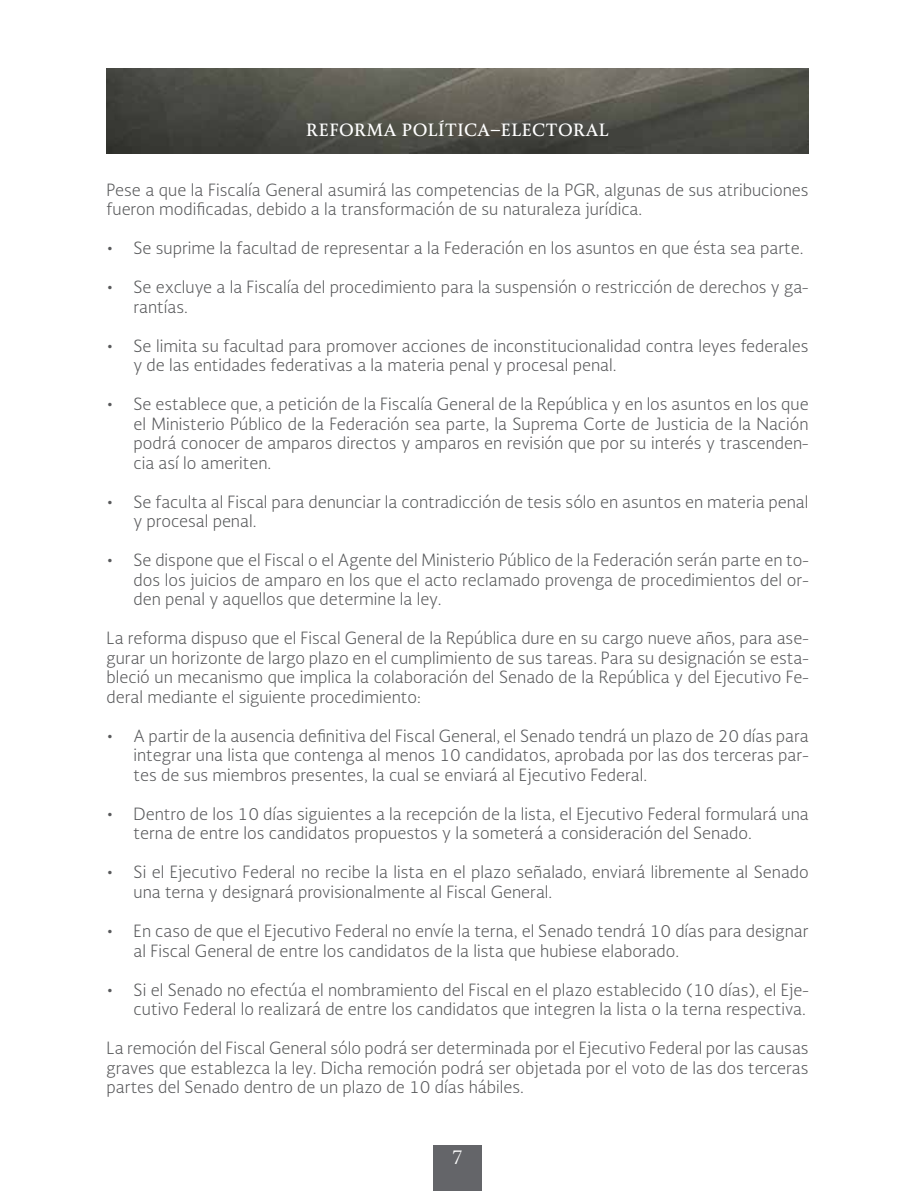
<style>
.page{position:relative;width:915px;height:1191px;background:#fff}
.page>*{position:absolute;margin:0;border:0;box-sizing:border-box;transform-origin:0 0}
.t1{font:18px "Soberana Titular";color:#fff}
.t2{font:300 16.5px/19.5px "Soberana Sans";color:#58595b}
.t3{font:700 16.5px "Soberana Titular";color:#fff}
</style>
<div class="page">
<img style="left:106px;top:68px;width:702px;height:85px">
<div style="left:433px;top:1145px;width:49px;height:46px;background:#646569"></div>
<p class="t3" style="left:306px;top:119px;width:304px">REFORMA POLÍTICA–ELECTORAL</p>
<p class="t2" style="left:106px;top:179px;width:703px">Pese a que la Fiscalía General asumirá las competencias de la PGR, algunas de sus atribuciones fueron modificadas, debido a la transformación de su naturaleza jurídica.</p>
<p class="t2" style="left:106px;top:238px;width:698px">• Se suprime la facultad de representar a la Federación en los asuntos en que ésta sea parte.</p>
<p class="t2" style="left:133px;top:277px;width:676px;text-indent:-27px">• Se excluye a la Fiscalía del procedimiento para la suspensión o restricción de derechos y ga&shy;rantías.</p>
<p class="t2" style="left:133px;top:335px;width:676px;text-indent:-27px">• Se limita su facultad para promover acciones de inconstitucionalidad contra leyes federales y de las entidades federativas a la materia penal y procesal penal.</p>
<p class="t2" style="left:133px;top:394px;width:676px;text-align:justify;text-indent:-27px">• Se establece que, a petición de la Fiscalía General de la República y en los asuntos en los que el Ministerio Público de la Federación sea parte, la Suprema Corte de Justicia de la Nación podrá conocer de amparos directos y amparos en revisión que por su interés y trascenden&shy;cia así lo ameriten.</p>
<p class="t2" style="left:133px;top:491px;width:676px;text-indent:-27px">• Se faculta al Fiscal para denunciar la contradicción de tesis sólo en asuntos en materia penal y procesal penal.</p>
<p class="t2" style="left:133px;top:550px;width:676px;text-align:justify;text-indent:-27px">• Se dispone que el Fiscal o el Agente del Ministerio Público de la Federación serán parte en to&shy;dos los juicios de amparo en los que el acto reclamado provenga de procedimientos del or&shy;den penal y aquellos que determine la ley.</p>
<p class="t2" style="left:106px;top:628px;width:703px;text-align:justify">La reforma dispuso que el Fiscal General de la República dure en su cargo nueve años, para ase&shy;gurar un horizonte de largo plazo en el cumplimiento de sus tareas. Para su designación se esta&shy;bleció un mecanismo que implica la colaboración del Senado de la República y del Ejecutivo Fe&shy;deral mediante el siguiente procedimiento:</p>
<p class="t2" style="left:133px;top:725px;width:676px;text-align:justify;text-indent:-27px">• A partir de la ausencia definitiva del Fiscal General, el Senado tendrá un plazo de 20 días para integrar una lista que contenga al menos 10 candidatos, aprobada por las dos terceras par&shy;tes de sus miembros presentes, la cual se enviará al Ejecutivo Federal.</p>
<p class="t2" style="left:133px;top:803px;width:676px;text-indent:-27px">• Dentro de los 10 días siguientes a la recepción de la lista, el Ejecutivo Federal formulará una terna de entre los candidatos propuestos y la someterá a consideración del Senado.</p>
<p class="t2" style="left:133px;top:862px;width:676px;text-indent:-27px">• Si el Ejecutivo Federal no recibe la lista en el plazo señalado, enviará libremente al Senado una terna y designará provisionalmente al Fiscal General.</p>
<p class="t2" style="left:133px;top:920px;width:676px;text-indent:-27px">• En caso de que el Ejecutivo Federal no envíe la terna, el Senado tendrá 10 días para designar al Fiscal General de entre los candidatos de la lista que hubiese elaborado.</p>
<p class="t2" style="left:106px;top:979px;width:703px;text-align:right">• Si el Senado no efectúa el nombramiento del Fiscal en el plazo establecido (10 días), el Eje&shy;cutivo Federal lo realizará de entre los candidatos que integren la lista o la terna respectiva.</p>
<p class="t2" style="left:106px;top:1037px;width:703px;text-align:justify">La remoción del Fiscal General sólo podrá ser determinada por el Ejecutivo Federal por las causas graves que establezca la ley. Dicha remoción podrá ser objetada por el voto de las dos terceras partes del Senado dentro de un plazo de 10 días hábiles.</p>
<p class="t1" style="left:452px;top:1146px;width:13px">7</p>
</div>
